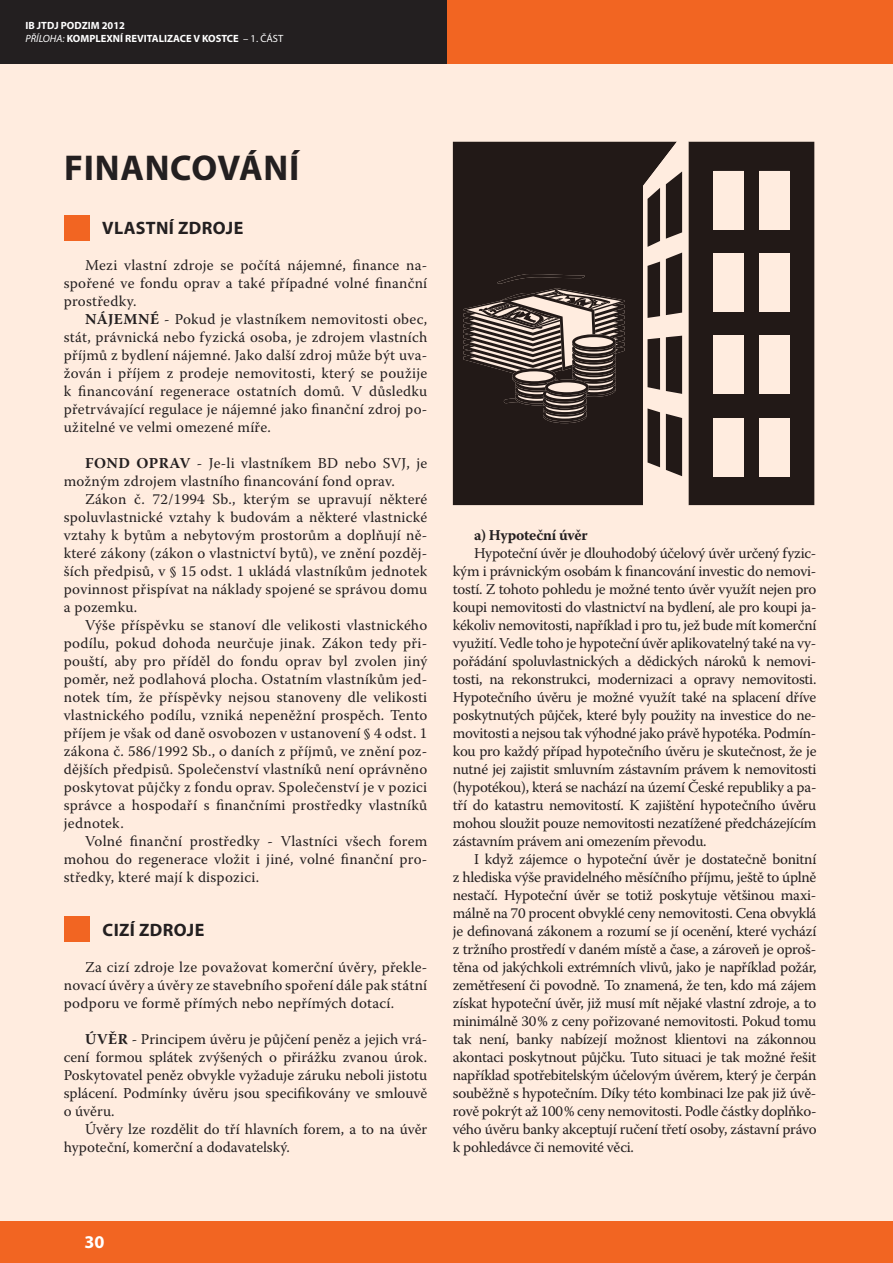
<style>
.page{position:relative;width:893px;height:1263px;background:#fff}
.page>*{position:absolute;margin:0;border:0;box-sizing:border-box;transform-origin:0 0}
.t1{font:700 36px "Myriad Pro";letter-spacing:.02em;color:#231f20}
.t2{font:700 18px "Myriad Pro";letter-spacing:.02em;color:#231f20}
.t3{font:700 18px "Myriad Pro";color:#fff}
.t4{font:15px/18px "Warnock Pro";letter-spacing:.015em;color:#231f20;text-align:justify}
.t5{font:700 15px "Warnock Pro";letter-spacing:-.02em;color:#231f20}
.t6{font:700 10.5px/12.6px "Myriad Pro";color:#fff}
.s1{font-weight:400;font-style:italic}
.s2{font-weight:400}
.s3{font-weight:700}
</style>
<div class="page">
<div style="left:446px;top:0;width:447px;height:64px;background:#f26522"></div>
<div style="left:0;top:1220px;width:893px;height:43px;background:#f26522"></div>
<div style="left:0;top:64px;width:893px;height:1156px;background:#ffecdf"></div>
<div style="left:0;top:0;width:446px;height:64px;background:#231f20"></div>
<div style="left:453px;top:142px;width:361px;height:363px;background:#221917"></div>
<div style="left:759px;top:171px;width:30px;height:58px;background:#ffecdf"></div>
<div style="left:714px;top:171px;width:30px;height:58px;background:#ffecdf"></div>
<div style="left:759px;top:253px;width:30px;height:58px;background:#ffecdf"></div>
<div style="left:714px;top:253px;width:30px;height:58px;background:#ffecdf"></div>
<div style="left:759px;top:336px;width:30px;height:58px;background:#ffecdf"></div>
<div style="left:713px;top:336px;width:30px;height:58px;background:#ffecdf"></div>
<div style="left:759px;top:418px;width:30px;height:58px;background:#ffecdf"></div>
<div style="left:714px;top:418px;width:30px;height:58px;background:#ffecdf"></div>
<svg style="left:643px;top:142px;width:45px;height:363px"></svg>
<svg style="left:463px;top:274px;width:162px;height:149px"></svg>
<div style="left:64px;top:215px;width:25px;height:25px;background:#f26522"></div>
<div style="left:64px;top:916px;width:26px;height:26px;background:#f26522"></div>
<p class="t6" style="left:26px;top:20px;width:259px">IB JTDJ PODZIM 2012<br><span class="s1">PŘÍLOHA:</span> KOMPLEXNÍ REVITALIZACE V KOSTCE <span class="s2">– 1. ČÁST</span></p>
<h1 class="t1" style="left:64px;top:154px;width:237px">FINANCOVÁNÍ</h1>
<p class="t2" style="left:102px;top:221px;width:143px">VLASTNÍ ZDROJE</p>
<p class="t4" style="left:64px;top:258px;width:365px;text-indent:21px">Mezi vlastní zdroje se počítá nájemné, finance na&shy;spořené ve fondu oprav a také případné volné finanční prostředky.</p>
<p class="t4" style="left:64px;top:312px;width:365px;text-indent:21px"><span class="s3">NÁJEMNÉ</span> - Pokud je vlastníkem nemovitosti obec, stát, právnická nebo fyzická osoba, je zdrojem vlastních příjmů z bydlení nájemné. Jako další zdroj může být uva&shy;žován i příjem z prodeje nemovitosti, který se použije k financování regenerace ostatních domů. V důsledku přetrvávající regulace je nájemné jako finanční zdroj po&shy;užitelné ve velmi omezené míře.</p>
<p class="t4" style="left:64px;top:456px;width:365px;text-indent:21px"><span class="s3">FOND OPRAV</span> - Je-li vlastníkem BD nebo SVJ, je možným zdrojem vlastního financování fond oprav.</p>
<p class="t4" style="left:64px;top:492px;width:365px;text-indent:21px">Zákon č. 72/1994 Sb., kterým se upravují některé spoluvlastnické vztahy k budovám a některé vlastnické vztahy k bytům a nebytovým prostorům a doplňují ně&shy;které zákony (zákon o vlastnictví bytů), ve znění pozděj&shy;ších předpisů, v § 15 odst. 1 ukládá vlastníkům jednotek povinnost přispívat na náklady spojené se správou domu a pozemku.</p>
<p class="t4" style="left:64px;top:618px;width:365px;text-indent:21px">Výše příspěvku se stanoví dle velikosti vlastnického podílu, pokud dohoda neurčuje jinak. Zákon tedy při&shy;pouští, aby pro příděl do fondu oprav byl zvolen jiný poměr, než podlahová plocha. Ostatním vlastníkům jed&shy;notek tím, že příspěvky nejsou stanoveny dle velikosti vlastnického podílu, vzniká nepeněžní prospěch. Tento příjem je však od daně osvobozen v ustanovení § 4 odst. 1 zákona č. 586/1992 Sb., o daních z příjmů, ve znění poz&shy;dějších předpisů. Společenství vlastníků není oprávněno poskytovat půjčky z fondu oprav. Společenství je v pozici správce a hospodaří s finančními prostředky vlastníků jednotek.</p>
<p class="t4" style="left:64px;top:834px;width:365px;text-indent:21px">Volné finanční prostředky - Vlastníci všech forem mohou do regenerace vložit i jiné, volné finanční pro&shy;středky, které mají k dispozici.</p>
<p class="t2" style="left:103px;top:923px;width:103px">CIZÍ ZDROJE</p>
<p class="t4" style="left:64px;top:960px;width:365px;text-indent:21px">Za cizí zdroje lze považovat komerční úvěry, překle&shy;novací úvěry a úvěry ze stavebního spoření dále pak státní podporu ve formě přímých nebo nepřímých dotací.</p>
<p class="t4" style="left:64px;top:1032px;width:365px;text-indent:21px"><span class="s3">ÚVĚR</span> - Principem úvěru je půjčení peněz a jejich vrá&shy;cení formou splátek zvýšených o přirážku zvanou úrok.<br>Poskytovatel peněz obvykle vyžaduje záruku neboli jistotu splácení. Podmínky úvěru jsou specifikovány ve smlouvě o úvěru.</p>
<p class="t4" style="left:64px;top:1122px;width:365px;text-indent:21px">Úvěry lze rozdělit do tří hlavních forem, a to na úvěr hypoteční, komerční a dodavatelský.</p>
<p class="t5" style="left:474px;top:529px;width:115px">a) Hypoteční úvěr</p>
<p class="t4" style="left:453px;top:546px;width:365px;text-indent:21px">Hypoteční úvěr je dlouhodobý účelový úvěr určený fyzic&shy;kým i právnickým osobám k financování investic do nemovi&shy;tostí. Z tohoto pohledu je možné tento úvěr využít nejen pro koupi nemovitosti do vlastnictví na bydlení, ale pro koupi ja&shy;kékoliv nemovitosti, například i pro tu, jež bude mít komerční využití. Vedle toho je hypoteční úvěr aplikovatelný také na vy&shy;pořádání spoluvlastnických a dědických nároků k nemovi&shy;tosti, na rekonstrukci, modernizaci a opravy nemovitosti.<br>Hypotečního úvěru je možné využít také na splacení dříve poskytnutých půjček, které byly použity na investice do ne&shy;movitosti a nejsou tak výhodné jako právě hypotéka. Podmín&shy;kou pro každý případ hypotečního úvěru je skutečnost, že je nutné jej zajistit smluvním zástavním právem k nemovitosti (hypotékou), která se nachází na území České republiky a pa&shy;tří do katastru nemovitostí. K zajištění hypotečního úvěru mohou sloužit pouze nemovitosti nezatížené předcházejícím zástavním právem ani omezením převodu.</p>
<p class="t4" style="left:453px;top:852px;width:365px;text-indent:21px">I když zájemce o hypoteční úvěr je dostatečně bonitní z hlediska výše pravidelného měsíčního příjmu, ještě to úplně nestačí. Hypoteční úvěr se totiž poskytuje většinou maxi&shy;málně na 70 procent obvyklé ceny nemovitosti. Cena obvyklá je definovaná zákonem a rozumí se jí ocenění, které vychází z tržního prostředí v daném místě a čase, a zároveň je oproš&shy;těna od jakýchkoli extrémních vlivů, jako je například požár, zemětřesení či povodně. To znamená, že ten, kdo má zájem získat hypoteční úvěr, již musí mít nějaké vlastní zdroje, a to minimálně 30 % z ceny pořizované nemovitosti. Pokud tomu tak není, banky nabízejí možnost klientovi na zákonnou akontaci poskytnout půjčku. Tuto situaci je tak možné řešit například spotřebitelským účelovým úvěrem, který je čerpán souběžně s hypotečním. Díky této kombinaci lze pak již úvě&shy;rově pokrýt až 100 % ceny nemovitosti. Podle částky doplňko&shy;vého úvěru banky akceptují ručení třetí osoby, zástavní právo k pohledávce či nemovité věci.</p>
<p class="t3" style="left:84px;top:1235px;width:22px">30</p>
</div>
